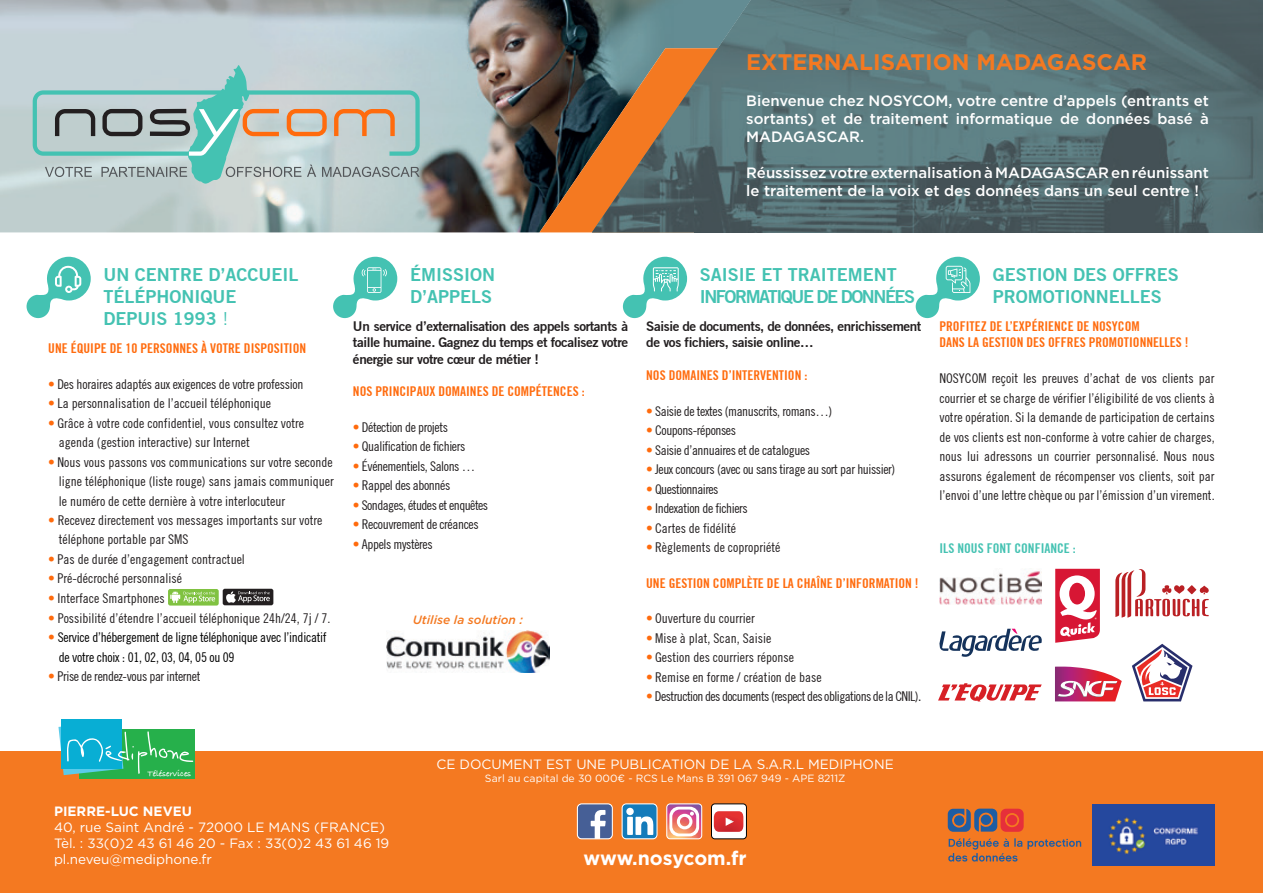
<style>
.page{position:relative;width:1263px;height:893px;background:#fff}
.page>*{position:absolute;margin:0;border:0;box-sizing:border-box;transform-origin:0 0}
.t1{font:700 22.5px "Gotham";color:#f47921}
.t2{font:700 19.5px "Gotham";letter-spacing:-.01em;color:#fff}
.t3{font:700 18px/21.6px "Trade Gothic No.2";color:#44c2b2}
.t4{font:700 18px/21.6px "Trade Gothic No.2";letter-spacing:-.08em;color:#44c2b2}
.t5{font:500 15px/18px "Gotham";color:#fff;text-align:justify}
.t6{font:condensed 13.5px/19.5px "Trade Gothic No.18";color:#231f20}
.t7{font:condensed 13.5px "Trade Gothic No.18";letter-spacing:-.03em;color:#231f20}
.t8{font:700 condensed 13.5px/16.2px "Trade Gothic No.20";color:#ff6b0d}
.t9{font:700 13.5px/16.2px "Trade Gothic No.2";letter-spacing:-.03em;color:#231f20}
.t10{font:13.5px/16.2px "Gotham";color:#fff}
.t11{font:condensed 13.5px "Trade Gothic No.18";letter-spacing:-.04em;color:#231f20}
.t12{font:condensed 13.5px/19.5px "Trade Gothic No.18";letter-spacing:-.02em;color:#000}
.t13{font:condensed 13.5px "Trade Gothic No.18";letter-spacing:-.02em;color:#231f20}
.t14{font:700 condensed 13.5px "Trade Gothic No.20";color:#44c2b2}
.t15{font:700 13.5px "Gotham";color:#fff}
.t16{font:italic 500 12px "Gotham";color:#f47921}
.t17{font:10.5px "Gotham";color:#fff}
.t18{font:700 8.85px "Bradley Hand ITCTT";color:#fff}
.s1{font-family:"Trade Gothic No.18";font-weight:400;font-stretch:condensed}
.s2{color:#ff6b0d}
.s3{font-family:"Gotham";font-stretch:normal}
</style>
<div class="page">
<img style="left:0;top:0;width:592px;height:232px">
<svg style="left:539px;top:48px;width:53px;height:184px;background:#4f3929"></svg>
<svg style="left:592px;top:0;width:103px;height:157px;background:#7d7663"></svg>
<img style="left:695px;top:0;width:568px;height:232px">
<img style="left:643px;top:81px;width:52px;height:151px">
<img style="left:592px;top:157px;width:51px;height:75px">
<svg style="left:33px;top:65px;width:387px;height:119px;background:#adc5c1"></svg>
<div style="left:168px;top:589px;width:51px;height:17px;background:#80c241;border-radius:2px"></div>
<svg style="left:170px;top:591px;width:45px;height:12px"></svg>
<div style="left:223px;top:589px;width:50px;height:16px;background:#231f20;border-radius:2px"></div>
<svg style="left:226px;top:591px;width:44px;height:12px"></svg>
<svg style="left:915px;top:256px;width:65px;height:62px"></svg>
<svg style="left:26px;top:256px;width:65px;height:62px"></svg>
<svg style="left:623px;top:256px;width:64px;height:62px"></svg>
<svg style="left:333px;top:256px;width:65px;height:62px"></svg>
<img style="left:387px;top:630px;width:162px;height:43px">
<img style="left:939px;top:571px;width:103px;height:34px">
<svg style="left:939px;top:629px;width:103px;height:28px"></svg>
<svg style="left:1132px;top:644px;width:60px;height:57px"></svg>
<svg style="left:1115px;top:569px;width:94px;height:49px"></svg>
<svg style="left:1055px;top:569px;width:45px;height:74px"></svg>
<img style="left:1055px;top:667px;width:67px;height:34px">
<svg style="left:1057px;top:681px;width:60px;height:16px"></svg>
<div style="left:0;top:751px;width:1263px;height:142px;background:#f47921"></div>
<div style="left:79px;top:729px;width:116px;height:50px;background:#26b04b"></div>
<svg style="left:58px;top:720px;width:135px;height:55px"></svg>
<svg style="left:948px;top:809px;width:76px;height:23px"></svg>
<div style="left:954px;top:815px;width:10px;height:11px;background:#1f5da3;border-radius:50%"></div>
<div style="left:981px;top:814px;width:10px;height:11px;background:#1f5da3;border-radius:50%"></div>
<svg style="left:948px;top:838px;width:133px;height:24px"></svg>
<div style="left:1007px;top:815px;width:10px;height:10px;background:#e62f3a;border-radius:50%"></div>
<img style="left:1093px;top:805px;width:122px;height:61px">
<svg style="left:938px;top:683px;width:104px;height:18px"></svg>
<svg style="left:577px;top:804px;width:35px;height:35px"></svg>
<div style="left:577px;top:804px;width:35px;height:35px;border:1px solid #fff;border-radius:4px"></div>
<svg style="left:622px;top:804px;width:35px;height:35px"></svg>
<div style="left:622px;top:804px;width:35px;height:35px;border:1px solid #fff;border-radius:4px"></div>
<svg style="left:667px;top:804px;width:35px;height:35px"></svg>
<div style="left:667px;top:804px;width:35px;height:35px;border:1px solid #fff;border-radius:3px"></div>
<svg style="left:711px;top:804px;width:35px;height:35px"></svg>
<div style="left:711px;top:804px;width:36px;height:35px;border:1px solid #000;border-radius:3px"></div>
<h1 class="t1" style="left:746px;top:49px;width:402px">EXTERNALISATION MADAGASCAR</h1>
<p class="t5" style="left:746px;top:92px;width:464px">Bienvenue chez NOSYCOM, votre centre d’appels (entrants et sortants) et de traitement informatique de données basé à MADAGASCAR.</p>
<p class="t5" style="left:746px;top:164px;width:464px">Réussissez votre externalisation à MADAGASCAR en réunissant le traitement de la voix et des données dans un seul centre !</p>
<h3 class="t3" style="left:103px;top:264px;width:196px">UN CENTRE D’ACCUEIL<br>TÉLÉPHONIQUE<br>DEPUIS 1993 <span class="s1">!</span></h3>
<p class="t8" style="left:48px;top:340px;width:259px">UNE ÉQUIPE DE 10 PERSONNES À VOTRE DISPOSITION</p>
<p class="t13" style="left:48px;top:376px;width:257px"><span class="s2">•</span> Des horaires adaptés aux exigences de votre profession</p>
<p class="t6" style="left:48px;top:393px;width:224px"><span class="s2">•</span> La personnalisation de l’accueil téléphonique</p>
<p class="t6" style="left:59px;top:413px;width:247px;text-indent:-11px"><span class="s2">•</span> Grâce à votre code confidentiel, vous consultez votre agenda (gestion interactive) sur Internet</p>
<p class="t6" style="left:59px;top:452px;width:277px;text-align:justify;text-indent:-11px"><span class="s2">•</span> Nous vous passons vos communications sur votre seconde ligne téléphonique (liste rouge) sans jamais communiquer le numéro de cette dernière à votre interlocuteur</p>
<p class="t6" style="left:59px;top:510px;width:265px;text-indent:-11px"><span class="s2">•</span> Recevez directement vos messages importants sur votre téléphone portable par SMS</p>
<p class="t6" style="left:48px;top:549px;width:198px"><span class="s2">•</span> Pas de durée d’engagement contractuel</p>
<p class="t6" style="left:48px;top:569px;width:135px"><span class="s2">•</span> Pré-décroché personnalisé</p>
<p class="t6" style="left:48px;top:588px;width:118px"><span class="s2">•</span> Interface Smartphones</p>
<p class="t6" style="left:48px;top:608px;width:284px"><span class="s2">•</span> Possibilité d’étendre l’accueil téléphonique 24h/24, 7j / 7.</p>
<p class="t12" style="left:59px;top:627px;width:269px;text-indent:-11px"><span class="s2">•</span> Service d’hébergement de ligne téléphonique avec l’indicatif de votre choix : 01, 02, 03, 04, 05 ou 09</p>
<p class="t7" style="left:48px;top:668px;width:154px"><span class="s2">•</span> Prise de rendez-vous par internet</p>
<h3 class="t3" style="left:410px;top:264px;width:86px">ÉMISSION<br>D’APPELS</h3>
<p class="t9" style="left:353px;top:318px;width:277px;text-align:justify">Un service d’externalisation des appels sortants à taille humaine. Gagnez du temps et focalisez votre énergie sur votre cœur de métier !</p>
<p class="t8" style="left:353px;top:383px;width:233px">NOS PRINCIPAUX DOMAINES DE COMPÉTENCES :</p>
<p class="t7" style="left:353px;top:419px;width:96px"><span class="s2">•</span> Détection de projets</p>
<p class="t7" style="left:353px;top:438px;width:114px"><span class="s2">•</span> Qualification de fichiers</p>
<p class="t7" style="left:353px;top:458px;width:124px"><span class="s2">•</span> Événementiels, Salons …</p>
<p class="t7" style="left:353px;top:477px;width:99px"><span class="s2">•</span> Rappel des abonnés</p>
<p class="t11" style="left:353px;top:497px;width:137px"><span class="s2">•</span> Sondages, études et enquêtes</p>
<p class="t7" style="left:353px;top:516px;width:127px"><span class="s2">•</span> Recouvrement de créances</p>
<p class="t7" style="left:353px;top:536px;width:81px"><span class="s2">•</span> Appels mystères</p>
<p class="t16" style="left:413px;top:612px;width:112px">Utilise la solution :</p>
<h3 class="t4" style="left:700px;top:264px;width:217px">SAISIE ET TRAITEMENT<br>INFORMATIQUE DE DONNÉES</h3>
<p class="t9" style="left:646px;top:318px;width:277px">Saisie de documents, de données, enrichissement de vos fichiers, saisie online…</p>
<p class="t8" style="left:646px;top:367px;width:163px">NOS DOMAINES D’INTERVENTION :</p>
<p class="t7" style="left:646px;top:403px;width:187px"><span class="s2">•</span> Saisie de textes (manuscrits, romans…)</p>
<p class="t7" style="left:646px;top:422px;width:91px"><span class="s2">•</span> Coupons-réponses</p>
<p class="t7" style="left:646px;top:442px;width:165px"><span class="s2">•</span> Saisie d’annuaires et de catalogues</p>
<p class="t7" style="left:646px;top:461px;width:251px"><span class="s2">•</span> Jeux concours (avec ou sans tirage au sort par huissier)</p>
<p class="t11" style="left:646px;top:481px;width:74px"><span class="s2">•</span> Questionnaires</p>
<p class="t7" style="left:646px;top:500px;width:103px"><span class="s2">•</span> Indexation de fichiers</p>
<p class="t6" style="left:646px;top:518px;width:91px"><span class="s2">•</span> Cartes de fidélité</p>
<p class="t6" style="left:646px;top:537px;width:136px"><span class="s2">•</span> Règlements de copropriété</p>
<p class="t8" style="left:646px;top:575px;width:274px">UNE GESTION COMPLÈTE DE LA CHAÎNE D’INFORMATION !</p>
<p class="t6" style="left:646px;top:609px;width:110px"><span class="s2">•</span> Ouverture du courrier</p>
<p class="t6" style="left:646px;top:628px;width:127px"><span class="s2">•</span> Mise à plat, Scan, Saisie</p>
<p class="t6" style="left:646px;top:648px;width:149px"><span class="s2">•</span> Gestion des courriers réponse</p>
<p class="t6" style="left:646px;top:667px;width:177px"><span class="s2">•</span> Remise en forme / création de base</p>
<p class="t11" style="left:646px;top:688px;width:277px"><span class="s2">•</span> Destruction des documents (respect des obligations de la CNIL)<span class="s3">.</span></p>
<h3 class="t3" style="left:993px;top:264px;width:188px">GESTION DES OFFRES<br>PROMOTIONNELLES</h3>
<p class="t8" style="left:939px;top:318px;width:250px">PROFITEZ DE L’EXPÉRIENCE DE NOSYCOM<br>DANS LA GESTION DES OFFRES PROMOTIONNELLES !</p>
<p class="t6" style="left:939px;top:368px;width:277px;text-align:justify">NOSYCOM reçoit les preuves d’achat de vos clients par courrier et se charge de vérifier l’éligibilité de vos clients à votre opération. Si la demande de participation de certains de vos clients est non-conforme à votre cahier de charges, nous lui adressons un courrier personnalisé. Nous nous assurons également de récompenser vos clients, soit par l’envoi d’une lettre chèque ou par l’émission d’un virement.</p>
<p class="t14" style="left:939px;top:540px;width:138px">ILS NOUS FONT CONFIANCE :</p>
<p class="t18" style="left:147px;top:766px;width:45px">Téléservices</p>
<p class="t10" style="left:436px;top:756px;width:459px">CE DOCUMENT EST UNE PUBLICATION DE LA S.A.R.L MEDIPHONE</p>
<p class="t17" style="left:485px;top:772px;width:362px">Sarl au capital de 30 000€ - RCS Le Mans B 391 067 949 - APE 8211Z</p>
<p class="t15" style="left:54px;top:803px;width:140px">PIERRE-LUC NEVEU</p>
<p class="t10" style="left:54px;top:819px;width:337px">40, rue Saint André - 72000 LE MANS (FRANCE)<br>Tèl. : 33(0)2 43 61 46 20 - Fax : 33(0)2 43 61 46 19 pl.neveu@mediphone.fr</p>
<h2 class="t2" style="left:584px;top:847px;width:165px">www.nosycom.fr</h2>
</div>
